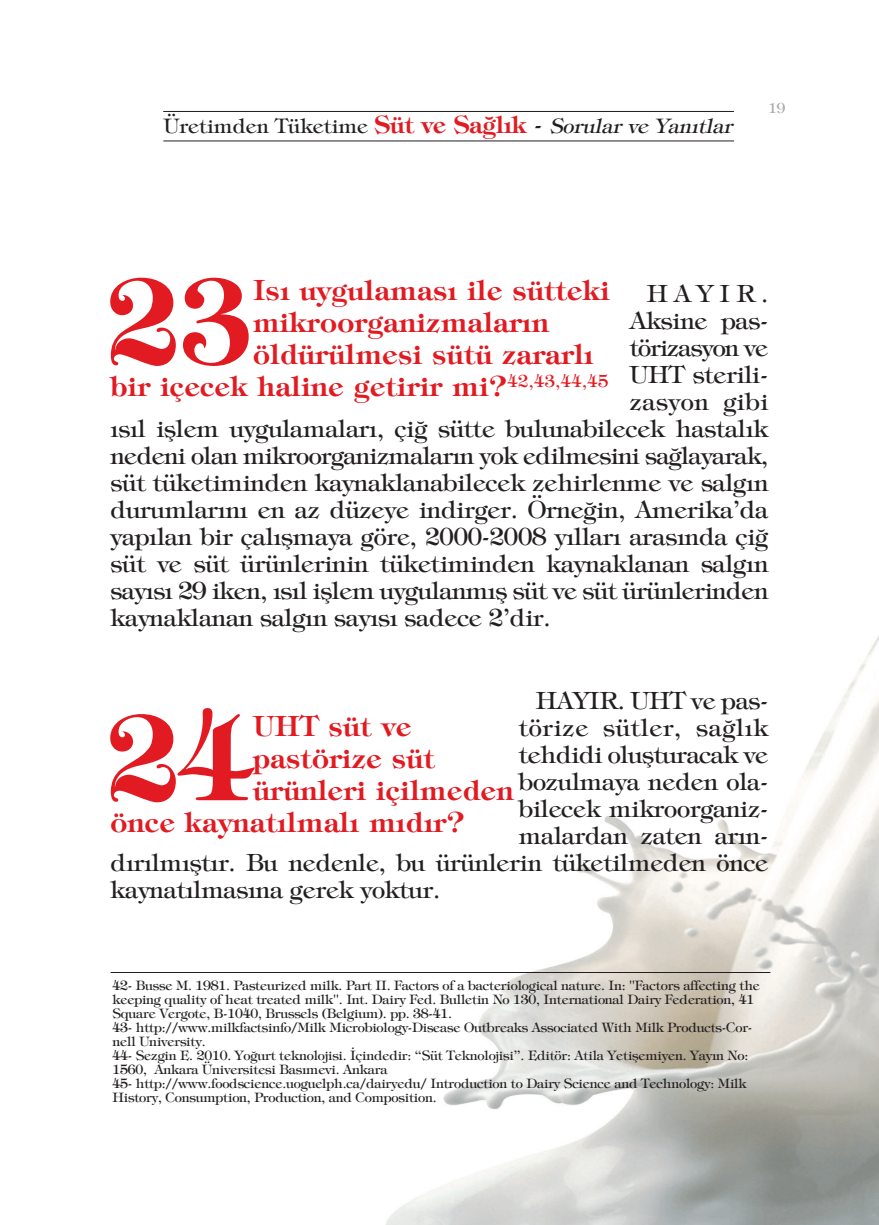
<style>
.page{position:relative;width:879px;height:1225px;background:#fff}
.page>*{position:absolute;margin:0;border:0;box-sizing:border-box;transform-origin:0 0}
.t1{font:700 117.4px "Tiffany";color:#e21a21}
.t2{font:700 28px "Tiffany";letter-spacing:.015em;color:#e21a21}
.t3{font:23.8px "Tiffany";letter-spacing:-.01em;color:#231f20}
.t4{font:23.8px "Tiffany";letter-spacing:-.03em;color:#231f20}
.t5{font:23.8px "Tiffany";letter-spacing:.025em;color:#231f20}
.t6{font:23.8px "Tiffany";letter-spacing:-.04em;color:#231f20}
.t7{font:23.8px "Tiffany";letter-spacing:.02em;color:#231f20}
.t8{font:20px "Tiffany";color:#231f20}
.t9{font:14px "Tiffany";color:#a8a9ad}
.t10{font:13px/14px "Tiffany";letter-spacing:-.015em;color:#231f20}
.s1{font-weight:700;font-size:24px;color:#e21a21}
.s2{font-size:24px}
.s3{font-style:italic}
</style>
<div class="page">
<img style="left:386px;top:635px;width:493px;height:589px">
<hr style="left:163px;top:140px;width:571px;height:1px;background:#231f20">
<hr style="left:163px;top:111px;width:571px;height:1px;background:#231f20">
<hr style="left:111px;top:972px;width:659px;height:1px;background:#231f20">
<h3 class="t8" style="left:164px;top:118px;width:574px">Üretimden Tüketime <span class="s1">Süt ve Sağlık</span> <span class="s2">-</span> <span class="s3">Sorular ve Yanıtlar</span></h3>
<p class="t9" style="left:768px;top:102px;width:18px">19</p>
<h1 class="t1" style="left:107px;top:278px;width:145px">23</h1>
<h2 class="t2" style="left:253px;top:279px;width:358px">Isı uygulaması ile sütteki</h2>
<h3 class="t3" style="left:647px;top:284px;width:123px">HAYIR.</h3>
<h3 class="t3" style="left:630px;top:311px;width:140px">Aksine pas-</h3>
<h3 class="t6" style="left:630px;top:338px;width:140px">törizasyon ve</h3>
<h3 class="t3" style="left:630px;top:365px;width:140px">UHT sterili-</h3>
<h3 class="t7" style="left:630px;top:392px;width:140px">zasyon gibi</h3>
<h3 class="t3" style="left:111px;top:419px;width:659px">ısıl işlem uygulamaları, çiğ sütte bulunabilecek hastalık</h3>
<h3 class="t4" style="left:111px;top:446px;width:659px">nedeni olan mikroorganizmaların yok edilmesini sağlayarak,</h3>
<h3 class="t3" style="left:111px;top:473px;width:659px">süt tüketiminden kaynaklanabilecek zehirlenme ve salgın</h3>
<h3 class="t3" style="left:111px;top:500px;width:659px">durumlarını en az düzeye indirger. Örneğin, Amerika’da</h3>
<h3 class="t3" style="left:111px;top:527px;width:659px">yapılan bir çalışmaya göre, 2000-2008 yılları arasında çiğ</h3>
<h3 class="t3" style="left:111px;top:554px;width:659px">süt ve süt ürünlerinin tüketiminden kaynaklanan salgın</h3>
<h3 class="t3" style="left:111px;top:581px;width:659px">sayısı 29 iken, ısıl işlem uygulanmış süt ve süt ürünlerinden</h3>
<h3 class="t3" style="left:111px;top:608px;width:441px">kaynaklanan salgın sayısı sadece 2’dir.</h3>
<h2 class="t2" style="left:253px;top:311px;width:297px">mikroorganizmaların</h2>
<h2 class="t2" style="left:253px;top:343px;width:342px">öldürülmesi sütü zararlı</h2>
<h2 class="t2" style="left:111px;top:375px;width:499px">bir içecek haline getirir mi?<sup>42,43,44,45</sup></h2>
<h3 class="t3" style="left:536px;top:691px;width:234px">HAYIR. UHT ve pas-</h3>
<h3 class="t5" style="left:519px;top:718px;width:251px">törize sütler, sağlık</h3>
<h3 class="t3" style="left:519px;top:745px;width:251px">tehdidi oluşturacak ve</h3>
<h3 class="t3" style="left:519px;top:772px;width:251px">bozulmaya neden ola-</h3>
<h3 class="t3" style="left:519px;top:799px;width:251px">bilecek mikroorganiz-</h3>
<h3 class="t3" style="left:519px;top:826px;width:251px">malardan zaten arın-</h3>
<h3 class="t3" style="left:111px;top:853px;width:659px">dırılmıştır. Bu nedenle, bu ürünlerin tüketilmeden önce</h3>
<h3 class="t3" style="left:111px;top:880px;width:331px">kaynatılmasına gerek yoktur.</h3>
<h1 class="t1" style="left:107px;top:714px;width:145px">24</h1>
<h2 class="t2" style="left:253px;top:715px;width:160px">UHT süt ve</h2>
<h2 class="t2" style="left:253px;top:747px;width:183px">pastörize süt</h2>
<h2 class="t2" style="left:253px;top:779px;width:262px">ürünleri içilmeden</h2>
<h2 class="t2" style="left:111px;top:811px;width:356px">önce kaynatılmalı mıdır?</h2>
<p class="t10" style="left:113px;top:979px;width:649px">42- Busse M. 1981. Pasteurized milk. Part II. Factors of a bacteriological nature. In: "Factors affecting the keeping quality of heat treated milk". Int. Dairy Fed. Bulletin No 130, International Dairy Federation, 41<br>Square Vergote, B-1040, Brussels (Belgium). pp. 38-41.<br>43- http://www.milkfactsinfo/Milk Microbiology-Disease Outbreaks Associated With Milk Products-Cor&shy;nell University.<br>44- Sezgin E. 2010. Yoğurt teknolojisi. İçindedir: “Süt Teknolojisi”. Editör: Atila Yetişemiyen. Yayın No:<br>1560, Ankara Üniversitesi Basımevi. Ankara<br>45- http://www.foodscience.uoguelph.ca/dairyedu/ Introduction to Dairy Science and Technology: Milk History, Consumption, Production, and Composition.</p>
</div>
